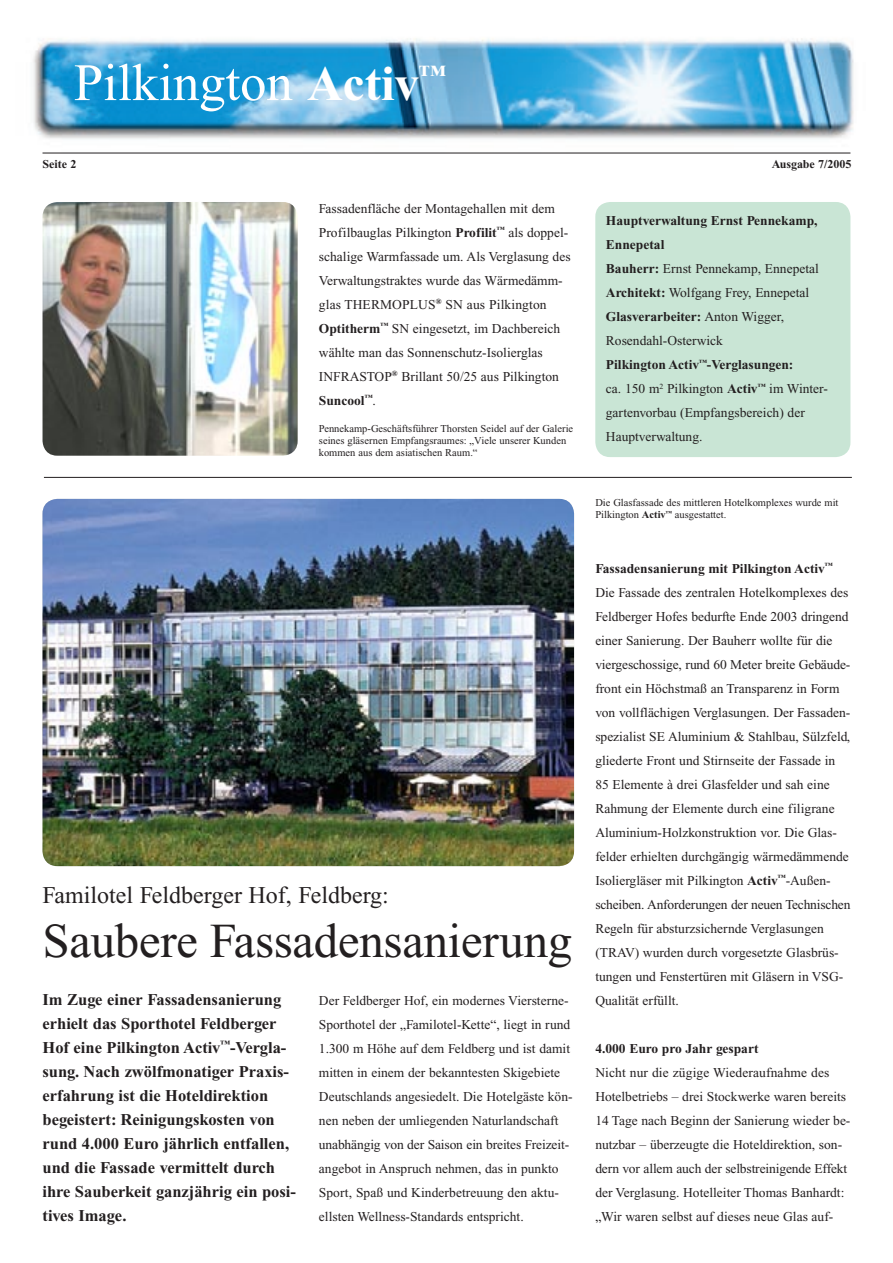
<style>
.page{position:relative;width:893px;height:1263px;background:#fff}
.page>*{position:absolute;margin:0;border:0;box-sizing:border-box;transform-origin:0 0}
.t1{font:52.5px "Times New Roman";color:#fff}
.t2{font:48.75px "Times New Roman";letter-spacing:-.005em;color:#231f20}
.t3{font:24px "Times New Roman";color:#231f20}
.t4{font:700 16.5px/24px "Times New Roman";color:#231f20}
.t5{font:13.5px/24px "Times New Roman";color:#231f20}
.t6{font:700 13.5px "Times New Roman";color:#231f20}
.t7{font:700 12px "Times New Roman";color:#231f20}
.t8{font:10.5px/12px "Times New Roman";color:#231f20}
.s1{font-weight:700;font-size:49.5px}
.s2{font-weight:700}
</style>
<div class="page">
<img style="left:33px;top:38px;width:821px;height:116px">
<hr style="left:43px;top:153px;width:807px;height:1px;background:#231f20">
<div style="left:595px;top:202px;width:255px;height:255px;background:#c9e5d5"></div>
<img style="left:43px;top:499px;width:531px;height:367px">
<img style="left:43px;top:202px;width:255px;height:254px">
<hr style="left:44px;top:477px;width:808px;height:1px;background:#231f20">
<h1 class="t1" style="left:74px;top:54px;width:373px">Pilkington <span class="s1">Activ</span><sup>™</sup></h1>
<p class="t7" style="left:43px;top:157px;width:35px">Seite 2</p>
<p class="t7" style="left:772px;top:157px;width:81px">Ausgabe 7/2005</p>
<p class="t5" style="left:319px;top:196px;width:253px">Fassadenfläche der Montagehallen mit dem Profilbauglas Pilkington <span class="s2">Profilit</span><sup>™</sup> als doppel&shy;schalige Warmfassade um. Als Verglasung des Verwaltungstraktes wurde das Wärmedämm&shy;glas THERMOPLUS<sup>®</sup> SN aus Pilkington <span class="s2">Optitherm</span><sup>™</sup> SN eingesetzt, im Dachbereich wählte man das Sonnenschutz-Isolierglas INFRASTOP<sup>®</sup> Brillant 50/25 aus Pilkington <span class="s2">Suncool</span><sup>™</sup>.</p>
<p class="t8" style="left:319px;top:422px;width:256px">Pennekamp-Geschäftsführer Thorsten Seidel auf der Galerie seines gläsernen Empfangsraumes: „Viele unserer Kunden kommen aus dem asiatischen Raum.“</p>
<h3 class="t3" style="left:43px;top:882px;width:348px">Familotel Feldberger Hof, Feldberg:</h3>
<h2 class="t2" style="left:43px;top:914px;width:531px">Saubere Fassadensanierung</h2>
<p class="t4" style="left:43px;top:987px;width:255px">Im Zuge einer Fassadensanierung erhielt das Sporthotel Feldberger Hof eine Pilkington Activ<sup>™</sup>-Vergla&shy;sung. Nach zwölfmonatiger Praxis&shy;erfahrung ist die Hoteldirektion begeistert: Reinigungskosten von rund 4.000 Euro jährlich entfallen, und die Fassade vermittelt durch ihre Sauberkeit ganzjährig ein posi&shy;tives Image.</p>
<p class="t5" style="left:319px;top:988px;width:255px">Der Feldberger Hof, ein modernes Viersterne-Sporthotel der „Familotel-Kette“, liegt in rund 1.300 m Höhe auf dem Feldberg und ist damit mitten in einem der bekanntesten Skigebiete Deutschlands angesiedelt. Die Hotelgäste kön&shy;nen neben der umliegenden Naturlandschaft unabhängig von der Saison ein breites Freizeit&shy;angebot in Anspruch nehmen, das in punkto Sport, Spaß und Kinderbetreuung den aktu&shy;ellsten Wellness-Standards entspricht.</p>
<p class="t5" style="left:606px;top:209px;width:224px"><span class="s2">Hauptverwaltung Ernst Pennekamp,<br>Ennepetal<br>Bauherr:</span> Ernst Pennekamp, Ennepetal<br><span class="s2">Architekt:</span> Wolfgang Frey, Ennepetal<br><span class="s2">Glasverarbeiter:</span> Anton Wigger,<br>Rosendahl-Osterwick<br><span class="s2">Pilkington Activ</span><sup>™</sup><span class="s2">-Verglasungen:<br></span>ca. 150 m<sup>2</sup> Pilkington <span class="s2">Activ</span><sup>™</sup> im Winter&shy;gartenvorbau (Empfangsbereich) der<br>Hauptverwaltung.</p>
<p class="t8" style="left:595px;top:497px;width:245px">Die Glasfassade des mittleren Hotelkomplexes wurde mit<br>Pilkington <span class="s2">Activ</span><sup>™</sup> ausgestattet.</p>
<p class="t5" style="left:595px;top:556px;width:257px"><span class="s2">Fassadensanierung mit Pilkington Activ</span><sup>™ </sup>Die Fassade des zentralen Hotelkomplexes des Feldberger Hofes bedurfte Ende 2003 dringend einer Sanierung. Der Bauherr wollte für die viergeschossige, rund 60 Meter breite Gebäude&shy;front ein Höchstmaß an Transparenz in Form von vollflächigen Verglasungen. Der Fassaden&shy;spezialist SE Aluminium &amp; Stahlbau, Sülzfeld, gliederte Front und Stirnseite der Fassade in 85 Elemente à drei Glasfelder und sah eine Rahmung der Elemente durch eine filigrane Aluminium-Holzkonstruktion vor. Die Glas&shy;felder erhielten durchgängig wärmedämmende Isoliergläser mit Pilkington <span class="s2">Activ</span><sup>™</sup>-Außen&shy;scheiben. Anforderungen der neuen Technischen Regeln für absturzsichernde Verglasungen (TRAV) wurden durch vorgesetzte Glasbrüs&shy;tungen und Fenstertüren mit Gläsern in VSG-Qualität erfüllt.</p>
<p class="t6" style="left:595px;top:1040px;width:165px">4.000 Euro pro Jahr gespart</p>
<p class="t5" style="left:595px;top:1060px;width:257px">Nicht nur die zügige Wiederaufnahme des Hotelbetriebs – drei Stockwerke waren bereits 14 Tage nach Beginn der Sanierung wieder be&shy;nutzbar – überzeugte die Hoteldirektion, son&shy;dern vor allem auch der selbstreinigende Effekt der Verglasung. Hotelleiter Thomas Banhardt: „Wir waren selbst auf dieses neue Glas auf-</p>
</div>
